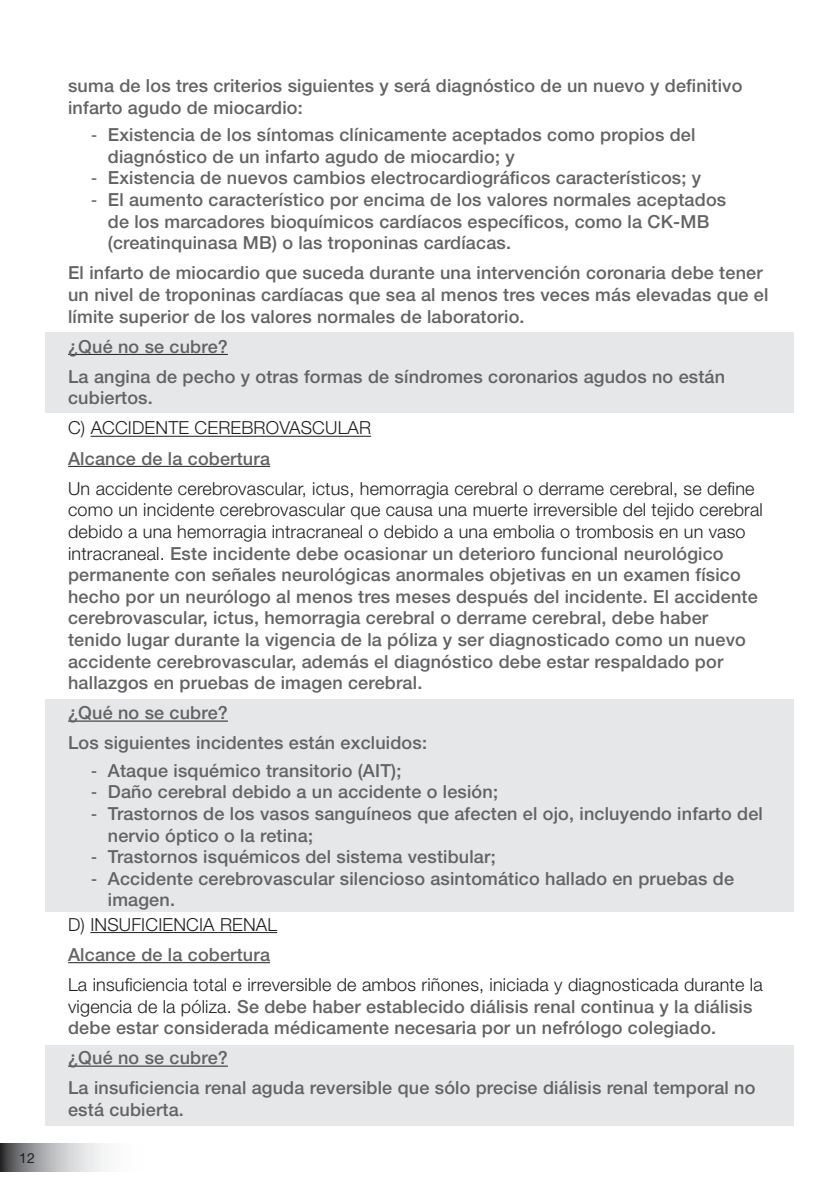
<style>
.page{position:relative;width:840px;height:1191px;background:#fff}
.page>*{position:absolute;margin:0;border:0;box-sizing:border-box;transform-origin:0 0}
.t1{font:500 18px/21.6px "Helvetica Neue LT Std";letter-spacing:.01em;color:#636366}
.t2{font:300 18px "Helvetica Neue LT Std";letter-spacing:.01em;color:#231f20}
.t3{font:14px "Helvetica Neue LT Std";color:#231f20}
.s1{font-weight:300;color:#231f20}
</style>
<div class="page">
<svg style="left:0;top:1143px;width:105px;height:28px;background:#adaeb0"></svg>
<div style="left:46px;top:332px;width:747px;height:80px;background:#e6e7e9"></div>
<div style="left:46px;top:699px;width:747px;height:212px;background:#e6e7e9"></div>
<div style="left:46px;top:1045px;width:747px;height:80px;background:#e6e7e9"></div>
<hr style="left:68px;top:354px;width:160px;height:1px;background:#231f20">
<hr style="left:91px;top:436px;width:280px;height:1px;background:#231f20">
<hr style="left:68px;top:466px;width:202px;height:1px;background:#231f20">
<hr style="left:68px;top:720px;width:160px;height:1px;background:#231f20">
<hr style="left:90px;top:932px;width:187px;height:1px;background:#231f20">
<hr style="left:68px;top:962px;width:202px;height:1px;background:#231f20">
<hr style="left:68px;top:1065px;width:160px;height:1px;background:#231f20">
<p class="t3" style="left:19px;top:1149px;width:17px">12</p>
<p class="t1" style="left:68px;top:75px;width:675px">suma de los tres criterios siguientes y será diagnóstico de un nuevo y definitivo infarto agudo de miocardio:</p>
<p class="t1" style="left:108px;top:124px;width:588px;text-indent:-17px"><span class="s1">-</span> Existencia de los síntomas clínicamente aceptados como propios del diagnóstico de un infarto agudo de miocardio; y</p>
<p class="t1" style="left:91px;top:167px;width:611px"><span class="s1">-</span> Existencia de nuevos cambios electrocardiográficos característicos; y</p>
<p class="t1" style="left:108px;top:189px;width:619px;text-indent:-17px"><span class="s1">-</span> El aumento característico por encima de los valores normales aceptados de los marcadores bioquímicos cardíacos específicos, como la CK-MB (creatinquinasa MB) o las troponinas cardíacas.</p>
<p class="t1" style="left:68px;top:262px;width:701px">El infarto de miocardio que suceda durante una intervención coronaria debe tener un nivel de troponinas cardíacas que sea al menos tres veces más elevadas que el límite superior de los valores normales de laboratorio.</p>
<p class="t1" style="left:68px;top:335px;width:161px">¿Qué no se cubre?</p>
<p class="t1" style="left:68px;top:365px;width:658px">La angina de pecho y otras formas de síndromes coronarios agudos no están cubiertos.</p>
<p class="t2" style="left:68px;top:417px;width:304px">C) ACCIDENTE CEREBROVASCULAR</p>
<p class="t1" style="left:68px;top:447px;width:203px">Alcance de la cobertura</p>
<p class="t1" style="left:68px;top:477px;width:696px"><span class="s1">Un accidente cerebrovascular, ictus, hemorragia cerebral o derrame cerebral, se define como un incidente cerebrovascular que causa una muerte irreversible del tejido cerebral debido a una hemorragia intracraneal o debido a una embolia o trombosis en un vaso intracraneal.</span> Este incidente debe ocasionar un deterioro funcional neurológico permanente con señales neurológicas anormales objetivas en un examen físico hecho por un neurólogo al menos tres meses después del incidente. El accidente cerebrovascular, ictus, hemorragia cerebral o derrame cerebral, debe haber tenido lugar durante la vigencia de la póliza y ser diagnosticado como un nuevo accidente cerebrovascular, además el diagnóstico debe estar respaldado por hallazgos en pruebas de imagen cerebral.</p>
<p class="t1" style="left:68px;top:702px;width:161px">¿Qué no se cubre?</p>
<p class="t1" style="left:68px;top:732px;width:360px">Los siguientes incidentes están excluidos:</p>
<p class="t1" style="left:91px;top:759px;width:312px"><span class="s1">-</span> Ataque isquémico transitorio (AIT);</p>
<p class="t1" style="left:91px;top:781px;width:408px"><span class="s1">-</span> Daño cerebral debido a un accidente o lesión;</p>
<p class="t1" style="left:108px;top:802px;width:656px;text-indent:-17px"><span class="s1">-</span> Trastornos de los vasos sanguíneos que afecten el ojo, incluyendo infarto del nervio óptico o la retina;</p>
<p class="t1" style="left:91px;top:845px;width:406px"><span class="s1">-</span> Trastornos isquémicos del sistema vestibular;</p>
<p class="t1" style="left:108px;top:867px;width:627px;text-indent:-17px"><span class="s1">-</span> Accidente cerebrovascular silencioso asintomático hallado en pruebas de imagen.</p>
<p class="t2" style="left:68px;top:913px;width:210px">D) INSUFICIENCIA RENAL</p>
<p class="t1" style="left:68px;top:943px;width:203px">Alcance de la cobertura</p>
<p class="t1" style="left:68px;top:973px;width:695px"><span class="s1">La insuficiencia total e irreversible de ambos riñones, iniciada y diagnosticada durante la vigencia de la póliza.</span> Se debe haber establecido diálisis renal continua y la diálisis debe estar considerada médicamente necesaria por un nefrólogo colegiado.</p>
<p class="t1" style="left:68px;top:1047px;width:161px">¿Qué no se cubre?</p>
<p class="t1" style="left:68px;top:1077px;width:688px">La insuficiencia renal aguda reversible que sólo precise diálisis renal temporal no está cubierta.</p>
</div>
